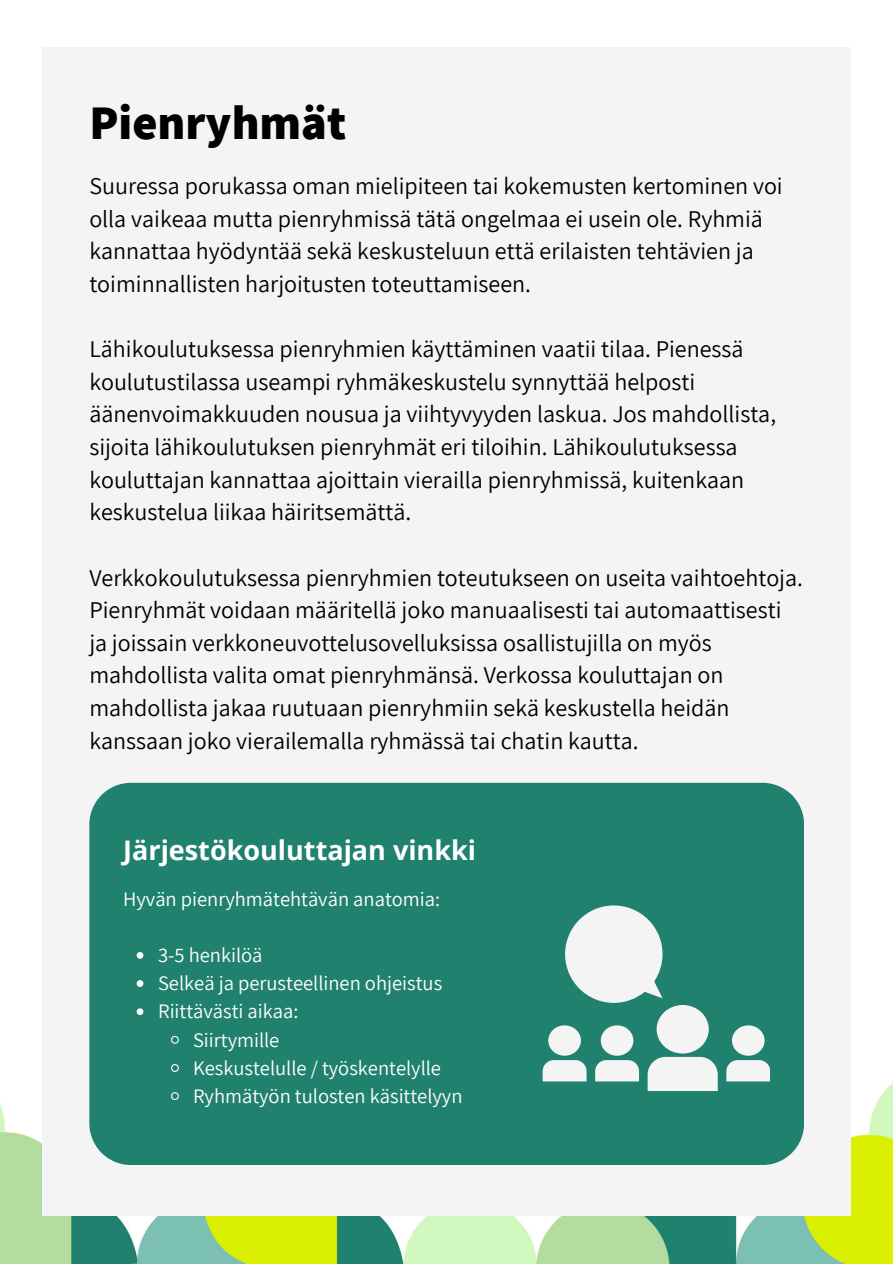
<style>
.page{position:relative;width:893px;height:1264px;background:#fff}
.page>*{position:absolute;margin:0;border:0;box-sizing:border-box;transform-origin:0 0}
.t1{font:800 48px "Assistant";color:#000}
.t2{font:700 27px "Open Sans";color:#fff}
.t3{font:24px/32.7px "Assistant";color:#000}
.t4{font:20.55px "Assistant";color:#fff}
</style>
<div class="page">
<img style="left:0;top:672px;width:892px;height:591px">
<div style="left:42px;top:48px;width:808px;height:1167px;background:#f4f4f4"></div>
<div style="left:89px;top:782px;width:715px;height:382px;background:#20816f"></div>
<svg style="left:542px;top:905px;width:227px;height:185px"></svg>
<svg style="left:137px;top:952px;width:6px;height:6px"></svg>
<svg style="left:137px;top:980px;width:6px;height:6px"></svg>
<svg style="left:137px;top:1008px;width:6px;height:7px"></svg>
<svg style="left:170px;top:1035px;width:10px;height:9px"></svg>
<svg style="left:170px;top:1063px;width:10px;height:9px"></svg>
<svg style="left:170px;top:1091px;width:10px;height:9px"></svg>
<p class="t1" style="left:89px;top:90px;width:258px">Pienryhmät</p>
<p class="t3" style="left:89px;top:169px;width:695px">Suuressa porukassa oman mielipiteen tai kokemusten kertominen voi olla vaikeaa mutta pienryhmissä tätä ongelmaa ei usein ole. Ryhmiä kannattaa hyödyntää sekä keskusteluun että erilaisten tehtävien ja toiminnallisten harjoitusten toteuttamiseen.</p>
<p class="t3" style="left:89px;top:332px;width:688px">Lähikoulutuksessa pienryhmien käyttäminen vaatii tilaa. Pienessä koulutustilassa useampi ryhmäkeskustelu synnyttää helposti äänenvoimakkuuden nousua ja viihtyvyyden laskua. Jos mahdollista, sijoita lähikoulutuksen pienryhmät eri tiloihin. Lähikoulutuksessa kouluttajan kannattaa ajoittain vierailla pienryhmissä, kuitenkaan keskustelua liikaa häiritsemättä.</p>
<p class="t3" style="left:89px;top:560px;width:715px">Verkkokoulutuksessa pienryhmien toteutukseen on useita vaihtoehtoja.<br>Pienryhmät voidaan määritellä joko manuaalisesti tai automaattisesti ja joissain verkkoneuvottelusovelluksissa osallistujilla on myös mahdollista valita omat pienryhmänsä. Verkossa kouluttajan on mahdollista jakaa ruutuaan pienryhmiin sekä keskustella heidän kanssaan joko vierailemalla ryhmässä tai chatin kautta.</p>
<p class="t2" style="left:123px;top:831px;width:354px">Järjestökouluttajan vinkki</p>
<p class="t4" style="left:123px;top:884px;width:318px">Hyvän pienryhmätehtävän anatomia:</p>
<p class="t4" style="left:158px;top:941px;width:106px">3-5 henkilöä</p>
<p class="t4" style="left:158px;top:969px;width:285px">Selkeä ja perusteellinen ohjeistus</p>
<p class="t4" style="left:158px;top:997px;width:142px">Riittävästi aikaa:</p>
<p class="t4" style="left:193px;top:1025px;width:88px">Siirtymille</p>
<p class="t4" style="left:193px;top:1053px;width:249px">Keskustelulle / työskentelylle</p>
<p class="t4" style="left:193px;top:1081px;width:271px">Ryhmätyön tulosten käsittelyyn</p>
</div>
